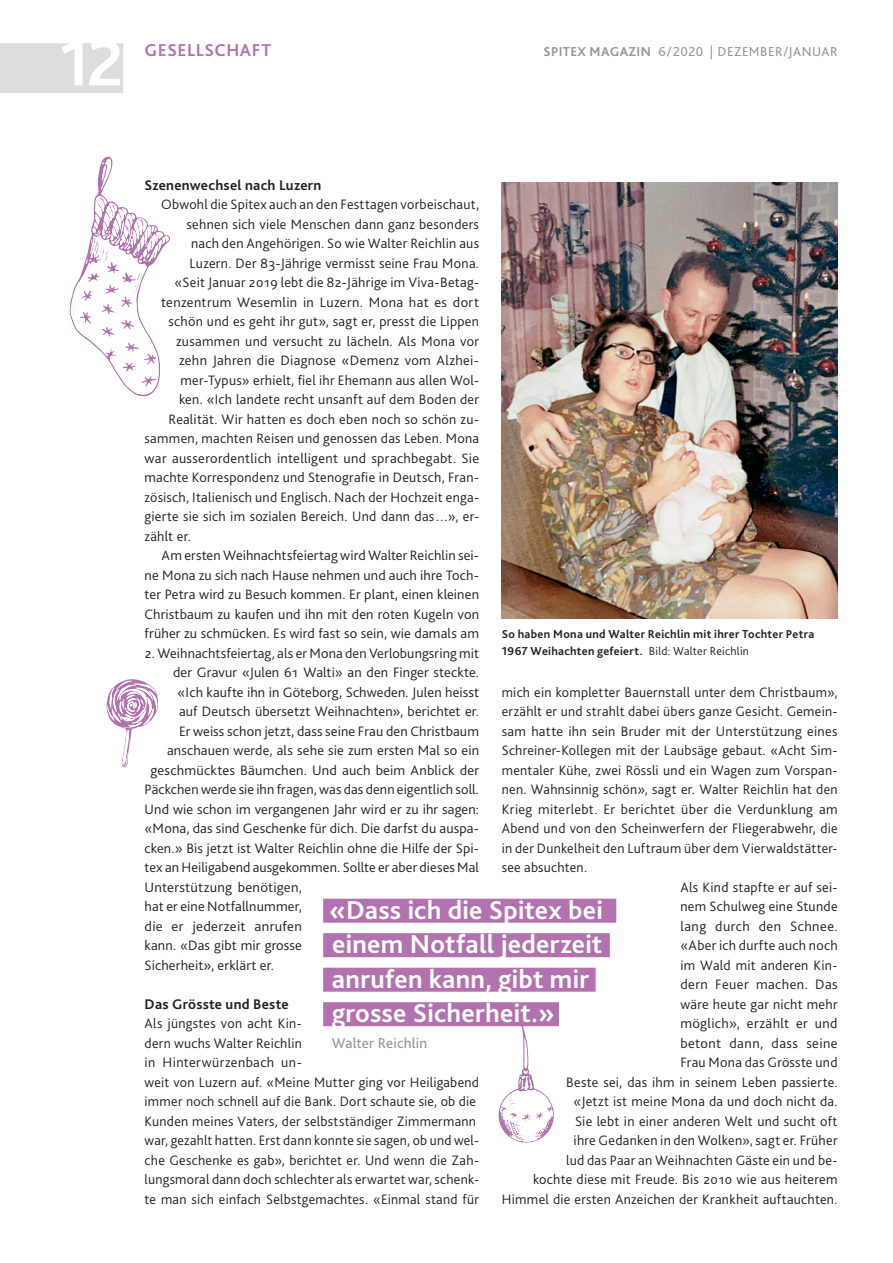
<style>
.page{position:relative;width:893px;height:1263px;background:#fff}
.page>*{position:absolute;margin:0;border:0;box-sizing:border-box;transform-origin:0 0}
.t1{font:700 67.5px "Bliss 2";color:#fff}
.t2{font:700 27px/34.5px "Bliss 2";letter-spacing:.01em;color:#fff}
.t3{font:700 18px "Bliss 2";letter-spacing:.03em;color:#b172af}
.t4{font:15px "Bliss 2";letter-spacing:.015em;color:#939598}
.t5{font:700 14.7px "Bliss 2";letter-spacing:.02em;color:#231f20}
.t6{font:300 14.25px/19.5px "Bliss 2";letter-spacing:.015em;color:#231f20}
.t7{font:300 14.25px "Bliss 2";letter-spacing:.015em;color:#231f20;scale:1.04 1}
.t8{font:300 14.25px "Bliss 2";letter-spacing:.035em;color:#231f20}
.t9{font:13.5px "Bliss 2";letter-spacing:.04em;color:#939598}
.t10{font:700 12px/16.5px "Bliss 2";letter-spacing:.025em;color:#231f20}
.s1{font-weight:700}
.s2{font-weight:300}
</style>
<div class="page">
<div style="left:0;top:43px;width:123px;height:50px;background:#dcdddf"></div>
<svg style="left:107px;top:679px;width:51px;height:89px"></svg>
<img style="left:502px;top:183px;width:336px;height:436px">
<svg style="left:498px;top:1026px;width:57px;height:117px"></svg>
<svg style="left:69px;top:156px;width:101px;height:241px"></svg>
<div style="left:323px;top:899px;width:293px;height:24px;background:#b172af"></div>
<div style="left:323px;top:933px;width:287px;height:24px;background:#b172af"></div>
<div style="left:323px;top:968px;width:273px;height:24px;background:#b172af"></div>
<div style="left:323px;top:1002px;width:236px;height:24px;background:#b172af"></div>
<h1 class="t1" style="left:59px;top:21px;width:65px">12</h1>
<p class="t3" style="left:145px;top:39px;width:128px">GESELLSCHAFT</p>
<p class="t9" style="left:543px;top:43px;width:296px"><span class="s1">SPITEX MAGAZIN</span> 6/2020 | DEZEMBER/JANUAR</p>
<p class="t5" style="left:145px;top:176px;width:178px">Szenenwechsel nach Luzern</p>
<p class="t6" style="left:161px;top:195px;width:320px">Obwohl die Spitex auch an den Festtagen vorbeischaut,</p>
<p class="t6" style="left:187px;top:214px;width:294px">sehnen sich viele Menschen dann ganz besonders</p>
<p class="t6" style="left:191px;top:234px;width:290px">nach den Angehörigen. So wie Walter Reichlin aus</p>
<p class="t6" style="left:190px;top:253px;width:291px">Luzern. Der 83-Jährige vermisst seine Frau Mona.</p>
<p class="t6" style="left:175px;top:273px;width:306px">«Seit Januar 2019 lebt die 82-Jährige im Viva-Betag-</p>
<p class="t6" style="left:161px;top:292px;width:319px">tenzentrum Wesemlin in Luzern. Mona hat es dort</p>
<p class="t6" style="left:169px;top:312px;width:312px">schön und es geht ihr gut», sagt er, presst die Lippen</p>
<p class="t6" style="left:176px;top:331px;width:305px">zusammen und versucht zu lächeln. Als Mona vor</p>
<p class="t6" style="left:179px;top:351px;width:302px">zehn Jahren die Diagnose «Demenz vom Alzhei-</p>
<p class="t6" style="left:181px;top:370px;width:300px">mer-Typus» erhielt, fiel ihr Ehemann aus allen Wol-</p>
<p class="t6" style="left:179px;top:390px;width:301px">ken. «Ich landete recht unsanft auf dem Boden der</p>
<p class="t6" style="left:169px;top:409px;width:312px">Realität. Wir hatten es doch eben noch so schön zu-</p>
<p class="t6" style="left:145px;top:429px;width:336px">sammen, machten Reisen und genossen das Leben. Mona</p>
<p class="t6" style="left:145px;top:448px;width:336px">war ausserordentlich intelligent und sprachbegabt. Sie</p>
<p class="t6" style="left:145px;top:468px;width:336px">machte Korrespondenz und Stenografie in Deutsch, Fran-</p>
<p class="t6" style="left:145px;top:487px;width:336px">zösisch, Italienisch und Englisch. Nach der Hochzeit enga-</p>
<p class="t6" style="left:145px;top:507px;width:336px">gierte sie sich im sozialen Bereich. Und dann das…», er-</p>
<p class="t6" style="left:145px;top:526px;width:48px">zählt er.</p>
<p class="t6" style="left:162px;top:546px;width:319px">Am ersten Weihnachtsfeiertag wird Walter Reichlin sei-</p>
<p class="t6" style="left:145px;top:565px;width:336px">ne Mona zu sich nach Hause nehmen und auch ihre Toch-</p>
<p class="t6" style="left:145px;top:585px;width:336px">ter Petra wird zu Besuch kommen. Er plant, einen kleinen</p>
<p class="t6" style="left:145px;top:604px;width:336px">Christbaum zu kaufen und ihn mit den roten Kugeln von</p>
<p class="t6" style="left:145px;top:624px;width:336px">früher zu schmücken. Es wird fast so sein, wie damals am</p>
<p class="t6" style="left:145px;top:643px;width:336px">2. Weihnachtsfeiertag, als er Mona den Verlobungsring mit</p>
<p class="t6" style="left:173px;top:663px;width:307px">der Gravur «Julen 61 Walti» an den Finger steckte.</p>
<p class="t6" style="left:178px;top:682px;width:303px">«Ich kaufte ihn in Göteborg, Schweden. Julen heisst</p>
<p class="t6" style="left:179px;top:702px;width:301px">auf Deutsch übersetzt Weihnachten», berichtet er.</p>
<p class="t6" style="left:179px;top:721px;width:301px">Er weiss schon jetzt, dass seine Frau den Christbaum</p>
<p class="t6" style="left:167px;top:741px;width:313px">anschauen werde, als sehe sie zum ersten Mal so ein</p>
<p class="t6" style="left:151px;top:760px;width:330px">geschmücktes Bäumchen. Und auch beim Anblick der</p>
<p class="t6" style="left:145px;top:780px;width:336px">Päckchen werde sie ihn fragen, was das denn eigentlich soll.</p>
<p class="t6" style="left:145px;top:799px;width:336px">Und wie schon im vergangenen Jahr wird er zu ihr sagen:</p>
<p class="t6" style="left:145px;top:819px;width:336px">«Mona, das sind Geschenke für dich. Die darfst du auspa-</p>
<p class="t6" style="left:145px;top:838px;width:336px">cken.» Bis jetzt ist Walter Reichlin ohne die Hilfe der Spi-</p>
<p class="t6" style="left:145px;top:858px;width:336px">tex an Heiligabend ausgekommen. Sollte er aber dieses Mal</p>
<p class="t7" style="left:145px;top:878px;width:153px">Unterstützung benötigen,</p>
<p class="t6" style="left:145px;top:897px;width:159px">hat er eine Notfallnummer,</p>
<p class="t7" style="left:145px;top:917px;width:153px">die er jederzeit anrufen</p>
<p class="t6" style="left:145px;top:936px;width:159px">kann. «Das gibt mir grosse</p>
<p class="t6" style="left:145px;top:955px;width:131px">Sicherheit», erklärt er.</p>
<p class="t5" style="left:145px;top:995px;width:146px">Das Grösste und Beste</p>
<p class="t6" style="left:145px;top:1014px;width:336px">Als jüngstes von acht Kin-<br>dern wuchs Walter Reichlin<br>in Hinterwürzenbach un-<br>weit von Luzern auf. «Meine Mutter ging vor Heiligabend immer noch schnell auf die Bank. Dort schaute sie, ob die Kunden meines Vaters, der selbstständiger Zimmermann war, gezahlt hatten. Erst dann konnte sie sagen, ob und wel&shy;che Geschenke es gab», berichtet er. Und wenn die Zah&shy;lungsmoral dann doch schlechter als erwartet war, schenk&shy;te man sich einfach Selbstgemachtes. «Einmal stand für</p>
<p class="t10" style="left:502px;top:626px;width:314px">So haben Mona und Walter Reichlin mit ihrer Tochter Petra<br>1967 Weihachten gefeiert. <span class="s2">Bild: Walter Reichlin</span></p>
<p class="t6" style="left:502px;top:682px;width:337px">mich ein kompletter Bauernstall unter dem Christbaum»,</p>
<p class="t6" style="left:502px;top:702px;width:337px">erzählt er und strahlt dabei übers ganze Gesicht. Gemein-</p>
<p class="t6" style="left:502px;top:721px;width:337px">sam hatte ihn sein Bruder mit der Unterstützung eines</p>
<p class="t6" style="left:502px;top:741px;width:337px">Schreiner-Kollegen mit der Laubsäge gebaut. «Acht Sim-</p>
<p class="t6" style="left:502px;top:760px;width:337px">mentaler Kühe, zwei Rössli und ein Wagen zum Vorspan-</p>
<p class="t6" style="left:502px;top:780px;width:337px">nen. Wahnsinnig schön», sagt er. Walter Reichlin hat den</p>
<p class="t6" style="left:502px;top:799px;width:337px">Krieg miterlebt. Er berichtet über die Verdunklung am</p>
<p class="t6" style="left:502px;top:819px;width:337px">Abend und von den Scheinwerfern der Fliegerabwehr, die</p>
<p class="t6" style="left:502px;top:838px;width:337px">in der Dunkelheit den Luftraum über dem Vierwaldstätter-</p>
<p class="t6" style="left:502px;top:858px;width:87px">see absuchten.</p>
<p class="t6" style="left:680px;top:877px;width:159px">Als Kind stapfte er auf sei-</p>
<p class="t6" style="left:680px;top:897px;width:159px">nem Schulweg eine Stunde</p>
<p class="t8" style="left:680px;top:917px;width:159px">lang durch den Schnee.</p>
<p class="t6" style="left:680px;top:936px;width:159px">«Aber ich durfte auch noch</p>
<p class="t6" style="left:680px;top:955px;width:159px">im Wald mit anderen Kin-</p>
<p class="t6" style="left:680px;top:975px;width:159px">dern Feuer machen. Das</p>
<p class="t6" style="left:680px;top:994px;width:159px">wäre heute gar nicht mehr</p>
<p class="t6" style="left:680px;top:1014px;width:159px">möglich», erzählt er und</p>
<p class="t6" style="left:680px;top:1033px;width:159px">betont dann, dass seine</p>
<p class="t6" style="left:680px;top:1053px;width:159px">Frau Mona das Grösste und</p>
<p class="t6" style="left:566px;top:1072px;width:273px">Beste sei, das ihm in seinem Leben passierte.</p>
<p class="t6" style="left:574px;top:1092px;width:265px">«Jetzt ist meine Mona da und doch nicht da.</p>
<p class="t6" style="left:575px;top:1111px;width:264px">Sie lebt in einer anderen Welt und sucht oft</p>
<p class="t6" style="left:574px;top:1131px;width:265px">ihre Gedanken in den Wolken», sagt er. Früher</p>
<p class="t6" style="left:566px;top:1150px;width:273px">lud das Paar an Weihnachten Gäste ein und be-</p>
<p class="t6" style="left:533px;top:1170px;width:306px">kochte diese mit Freude. Bis 2010 wie aus heiterem</p>
<p class="t6" style="left:502px;top:1189px;width:337px">Himmel die ersten Anzeichen der Krankheit auftauchten.</p>
<h2 class="t2" style="left:329px;top:892px;width:275px">«Dass ich die Spitex bei einem Notfall jederzeit anrufen kann, gibt mir grosse Sicherheit.»</h2>
<p class="t4" style="left:332px;top:1033px;width:97px">Walter Reichlin</p>
</div>
